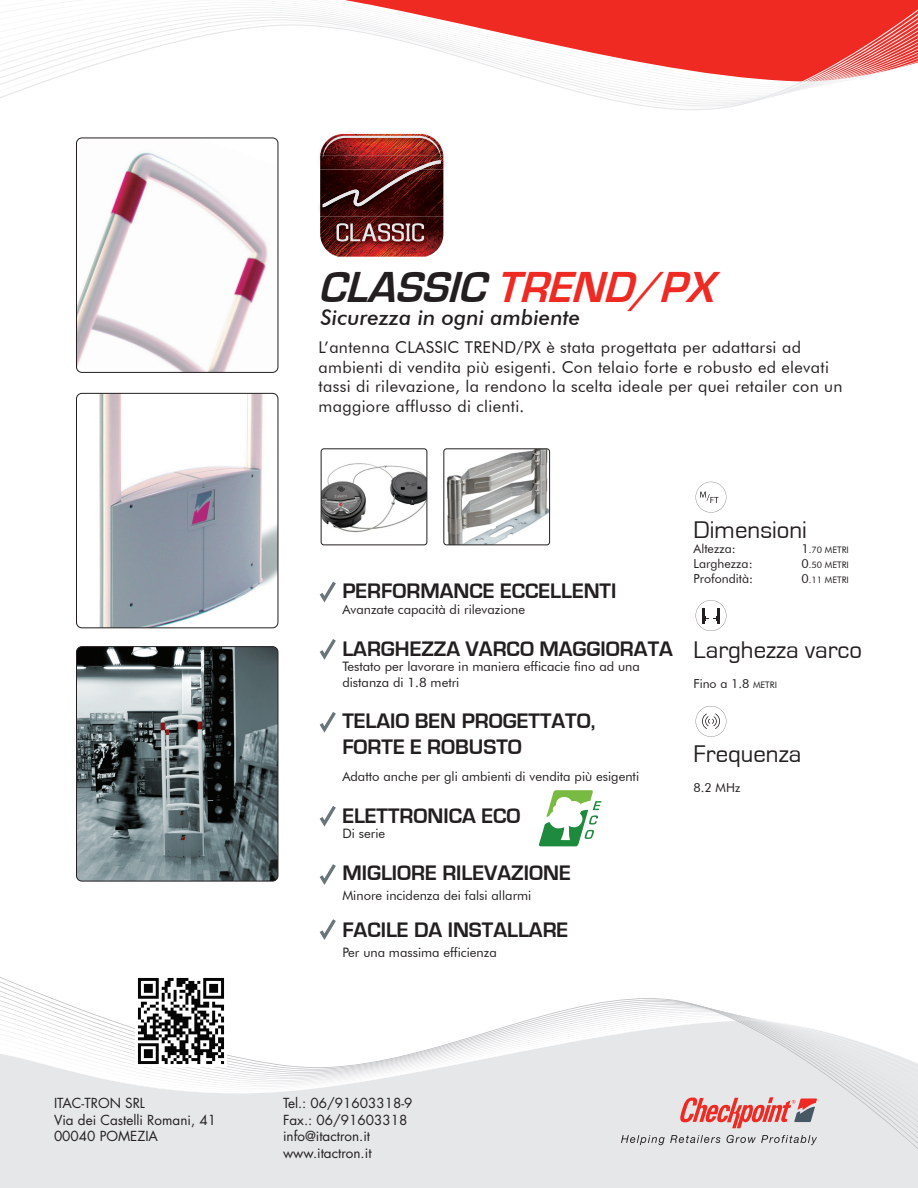
<style>
.page{position:relative;width:918px;height:1188px;background:#fff}
.page>*{position:absolute;margin:0;border:0;box-sizing:border-box;transform-origin:0 0}
.t1{font:italic 700 44.7px "Eurostile";color:#ee2a23}
.t2{font:24.9px "Eurostile";color:#231f20}
.t3{font:700 21.6px/26px "Eurostile";color:#231f20}
.t4{font:italic 500 21.45px "Futura BT";color:#231f20}
.t5{font:16.35px/19.6px "Futura BT";letter-spacing:.02em;color:#231f20}
.t6{font:13.5px/16.5px "Futura Std";color:#231f20}
.t7{font:13.05px/15.6px "Futura BT";color:#231f20}
.t8{font:12.45px "Futura BT";color:#231f20}
.t9{font:9px "Futura BT";color:#231f20}
.s1{color:#231f20}
.s2{font-size:12.45px}
.s3{font-size:9px}
</style>
<div class="page">
<svg style="left:0;top:0;width:918px;height:149px"></svg>
<div style="left:0;top:1170px;width:918px;height:18px;background:#e6e7e9"></div>
<svg style="left:0;top:977px;width:918px;height:193px;fill:#e6e7e9"></svg>
<img style="left:76px;top:138px;width:202px;height:234px">
<div style="left:76px;top:138px;width:202px;height:235px;border:1px solid #231f20;border-radius:5px"></div>
<img style="left:76px;top:393px;width:202px;height:235px">
<div style="left:76px;top:393px;width:202px;height:235px;border:1px solid #231f20;border-radius:5px"></div>
<img style="left:76px;top:647px;width:202px;height:234px">
<div style="left:76px;top:646px;width:202px;height:235px;border:1px solid #231f20;border-radius:5px"></div>
<svg style="left:320px;top:712px;width:16px;height:21px"></svg>
<svg style="left:320px;top:806px;width:16px;height:21px"></svg>
<svg style="left:320px;top:639px;width:16px;height:21px"></svg>
<svg style="left:320px;top:582px;width:16px;height:20px"></svg>
<svg style="left:320px;top:864px;width:16px;height:21px"></svg>
<svg style="left:320px;top:919px;width:16px;height:21px"></svg>
<img style="left:321px;top:463px;width:106px;height:82px">
<div style="left:321px;top:448px;width:106px;height:97px;border:1px solid #231f20;border-radius:3px"></div>
<img style="left:446px;top:450px;width:104px;height:95px">
<div style="left:443px;top:448px;width:107px;height:97px;border:1px solid #231f20;border-radius:3px"></div>
<svg style="left:696px;top:706px;width:30px;height:31px"></svg>
<svg style="left:696px;top:482px;width:30px;height:31px"></svg>
<svg style="left:696px;top:600px;width:30px;height:31px"></svg>
<img style="left:135px;top:977px;width:91px;height:89px">
<svg style="left:678px;top:1097px;width:139px;height:31px;background:#e1a09f"></svg>
<svg style="left:621px;top:1135px;width:99px;height:10px"></svg>
<svg style="left:727px;top:1135px;width:90px;height:10px"></svg>
<img style="left:320px;top:216px;width:123px;height:41px">
<img style="left:319px;top:169px;width:125px;height:47px">
<img style="left:316px;top:131px;width:132px;height:25px">
<img style="left:319px;top:156px;width:126px;height:13px">
<svg style="left:323px;top:136px;width:118px;height:71px;background:#6b2725"></svg>
<img style="left:330px;top:219px;width:101px;height:32px">
<svg style="left:337px;top:223px;width:87px;height:18px;background:#8a5d5d"></svg>
<svg style="left:539px;top:790px;width:63px;height:56px"></svg>
<h1 class="t1" style="left:318px;top:262px;width:410px"><span class="s1">CLASSIC</span> TREND/ PX</h1>
<h3 class="t4" style="left:321px;top:305px;width:261px">Sicurezza in ogni ambiente</h3>
<p class="t5" style="left:319px;top:337px;width:526px">L’antenna CLASSIC TREND/PX è stata progettata per adattarsi ad ambienti di vendita più esigenti. Con telaio forte e robusto ed elevati tassi di rilevazione, la rendono la scelta ideale per quei retailer con un maggiore afflusso di clienti.</p>
<h3 class="t3" style="left:342px;top:579px;width:276px">PERFORMANCE ECCELLENTI</h3>
<p class="t7" style="left:342px;top:601px;width:184px">Avanzate capacità di rilevazione</p>
<h3 class="t3" style="left:342px;top:636px;width:332px">LARGHEZZA VARCO MAGGIORATA</h3>
<p class="t7" style="left:342px;top:659px;width:299px">Testato per lavorare in maniera efficacie fino ad una distanza di 1.8 metri</p>
<h3 class="t3" style="left:342px;top:709px;width:255px">TELAIO BEN PROGETTATO,<br>FORTE E ROBUSTO</h3>
<p class="t7" style="left:342px;top:769px;width:298px">Adatto anche per gli ambienti di vendita più esigenti</p>
<h3 class="t3" style="left:342px;top:803px;width:180px">ELETTRONICA ECO</h3>
<p class="t7" style="left:342px;top:826px;width:44px">Di serie</p>
<h3 class="t3" style="left:342px;top:860px;width:230px">MIGLIORE RILEVAZIONE</h3>
<p class="t7" style="left:342px;top:888px;width:191px">Minore incidenza dei falsi allarmi</p>
<h3 class="t3" style="left:342px;top:918px;width:228px">FACILE DA INSTALLARE</h3>
<p class="t7" style="left:342px;top:945px;width:156px">Per una massima efficienza</p>
<h2 class="t2" style="left:694px;top:517px;width:115px">Dimensioni</h2>
<p class="t8" style="left:694px;top:541px;width:44px">Altezza:</p>
<p class="t9" style="left:802px;top:545px;width:49px"><span class="s2">1</span>.70 METRI</p>
<p class="t8" style="left:694px;top:556px;width:60px">Larghezza:</p>
<p class="t9" style="left:802px;top:560px;width:49px"><span class="s2">0</span>.50 METRI</p>
<p class="t8" style="left:694px;top:571px;width:61px">Profondità:</p>
<p class="t9" style="left:802px;top:575px;width:49px"><span class="s2">0</span>.11 METRI</p>
<h2 class="t2" style="left:694px;top:637px;width:170px">Larghezza varco</h2>
<p class="t8" style="left:694px;top:676px;width:85px">Fino a 1.8 <span class="s3">METRI</span></p>
<h2 class="t2" style="left:694px;top:740px;width:109px">Frequenza</h2>
<p class="t8" style="left:694px;top:780px;width:48px">8.2 MHz</p>
<p class="t6" style="left:54px;top:1095px;width:163px">ITAC-TRON SRL<br>Via dei Castelli Romani, 41<br>00040 POMEZIA</p>
<p class="t6" style="left:283px;top:1095px;width:131px">Tel.: 06/91603318-9<br>Fax.: 06/91603318 info@itactron.it www.itactron.it</p>
</div>
